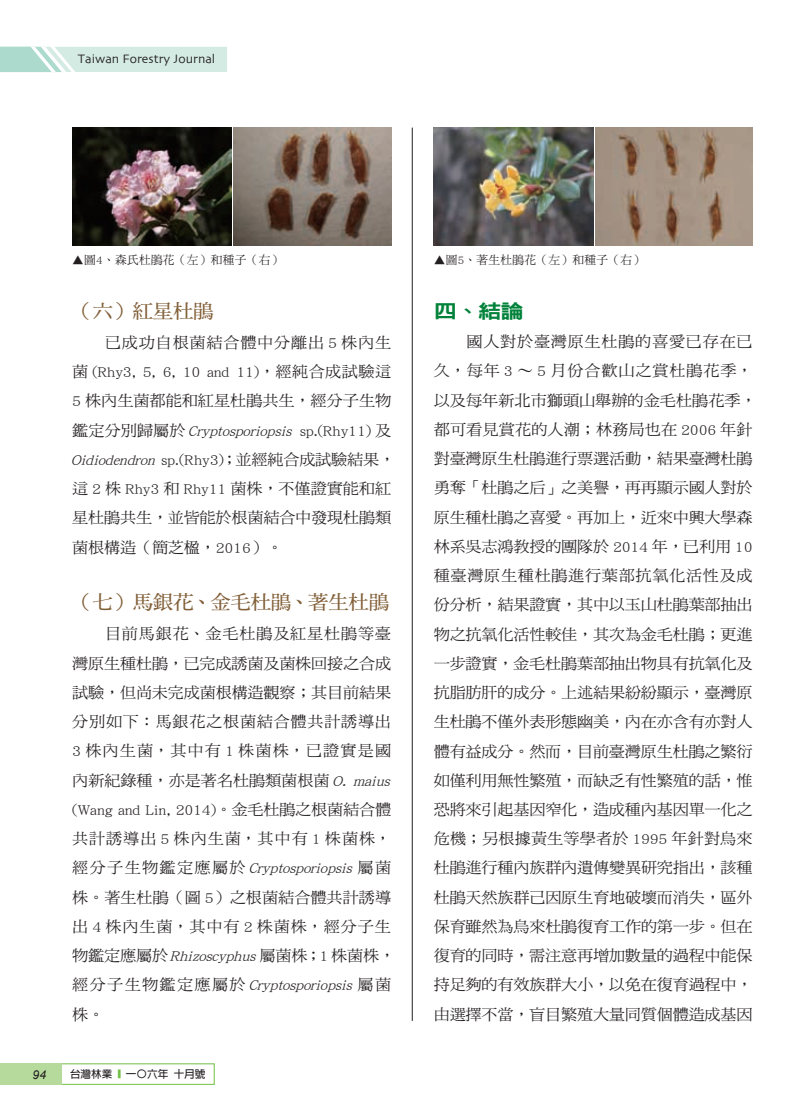
<style>
.page{position:relative;width:808px;height:1106px;background:#fff}
.page>*{position:absolute;margin:0;border:0;box-sizing:border-box;transform-origin:0 0}
.t1{font:19.5px "DF Ming Std W7";letter-spacing:-.015em;color:#826039;scale:1.05 1}
.t2{font:19.5px "DF Hei Std W9";color:#00823a;scale:1.2 1}
.t3{font:15.45px/29.2px "DF Ming Std W5";letter-spacing:-.015em;color:#231f20;scale:1.05 1}
.t4{font:12.75px "Skia";color:#231f20}
.t5{font:italic 12.15px "Arial";color:#231f20}
.t6{font:11.7px "DF Ming Std W5";letter-spacing:.025em;color:#231f20}
.t7{font:700 10.65px "AR Hei B5";color:#231f20}
.s1{font-style:italic}
.s2{color:#71bf44}
</style>
<div class="page">
<hr style="left:412px;top:128px;width:1px;height:892px;background:#231f20">
<img style="left:234px;top:128px;width:157px;height:118px">
<img style="left:72px;top:128px;width:160px;height:118px">
<img style="left:595px;top:128px;width:158px;height:118px">
<img style="left:434px;top:128px;width:159px;height:118px">
<div style="left:0;top:1063px;width:62px;height:21px;background:#b6da9b"></div>
<svg style="left:0;top:47px;width:227px;height:25px;background:#cee8e0"></svg>
<p class="t4" style="left:78px;top:51px;width:139px">Taiwan Forestry Journal</p>
<p class="t5" style="left:33px;top:1066px;width:15px">94</p>
<p class="t6" style="left:72px;top:253px;width:212px">▲圖4、森氏杜鵑花（左）和種子（右）</p>
<p class="t1" style="left:72px;top:300px;width:136px">（六）紅星杜鵑</p>
<p class="t3" style="left:71px;top:327px;width:310px;text-indent:34px">已成功自根菌結合體中分離出 5 株內生菌 (Rhy3, 5, 6, 10 and 11)，經純合成試驗這<br>5 株內生菌都能和紅星杜鵑共生，經分子生物鑑定分別歸屬於 <span class="s1">Cryptosporiopsis</span> sp.(Rhy11) 及<br><span class="s1">Oidiodendron</span> sp.(Rhy3)；並經純合成試驗結果，這 2 株 Rhy3 和 Rhy11 菌株，不僅證實能和紅星杜鵑共生，並皆能於根菌結合中發現杜鵑類菌根構造（簡芝楹，2016）。</p>
<p class="t1" style="left:72px;top:592px;width:303px">（七）馬銀花、金毛杜鵑、著生杜鵑</p>
<p class="t3" style="left:72px;top:619px;width:309px;text-indent:33px">目前馬銀花、金毛杜鵑及紅星杜鵑等臺灣原生種杜鵑，已完成誘菌及菌株回接之合成試驗，但尚未完成菌根構造觀察；其目前結果分別如下：馬銀花之根菌結合體共計誘導出<br>3 株內生菌，其中有 1 株菌株，已證實是國內新紀錄種，亦是著名杜鵑類菌根菌<span class="s1">O. maius </span>(Wang and Lin, 2014)。金毛杜鵑之根菌結合體共計誘導出 5 株內生菌，其中有 1 株菌株，經分子生物鑑定應屬於 <span class="s1">Cryptosporiopsis</span> 屬菌株。著生杜鵑（圖 5）之根菌結合體共計誘導出 4 株內生菌，其中有 2 株菌株，經分子生物鑑定應屬於 <span class="s1">Rhizoscyphus</span>屬菌株；1 株菌株，經分子生物鑑定應屬於 <span class="s1">Cryptosporiopsis</span> 屬菌株。</p>
<p class="t7" style="left:70px;top:1068px;width:137px">台灣林業 <span class="s2">■</span> 一〇六年 十月號</p>
<p class="t6" style="left:434px;top:253px;width:212px">▲圖5、著生杜鵑花（左）和種子（右）</p>
<p class="t2" style="left:434px;top:300px;width:77px">四、結論</p>
<p class="t3" style="left:434px;top:327px;width:309px;text-indent:33px">國人對於臺灣原生杜鵑的喜愛已存在已久，每年 3 ～ 5 月份合歡山之賞杜鵑花季，以及每年新北市獅頭山舉辦的金毛杜鵑花季，都可看見賞花的人潮；林務局也在 2006 年針對臺灣原生杜鵑進行票選活動，結果臺灣杜鵑勇奪「杜鵑之后」之美譽，再再顯示國人對於原生種杜鵑之喜愛。再加上，近來中興大學森林系吳志鴻教授的團隊於 2014 年，已利用 10種臺灣原生種杜鵑進行葉部抗氧化活性及成份分析，結果證實，其中以玉山杜鵑葉部抽出物之抗氧化活性較佳，其次為金毛杜鵑；更進一步證實，金毛杜鵑葉部抽出物具有抗氧化及抗脂肪肝的成分。上述結果紛紛顯示，臺灣原生杜鵑不僅外表形態幽美，內在亦含有亦對人體有益成分。然而，目前臺灣原生杜鵑之繁衍如僅利用無性繁殖，而缺乏有性繁殖的話，惟恐將來引起基因窄化，造成種內基因單一化之危機；另根據黃生等學者於 1995 年針對烏來杜鵑進行種內族群內遺傳變異研究指出，該種杜鵑天然族群己因原生育地破壞而消失，區外保育雖然為烏來杜鵑復育工作的第一步。但在復育的同時，需注意再增加數量的過程中能保持足夠的有效族群大小，以免在復育過程中，由選擇不當，盲目繁殖大量同質個體造成基因</p>
</div>
